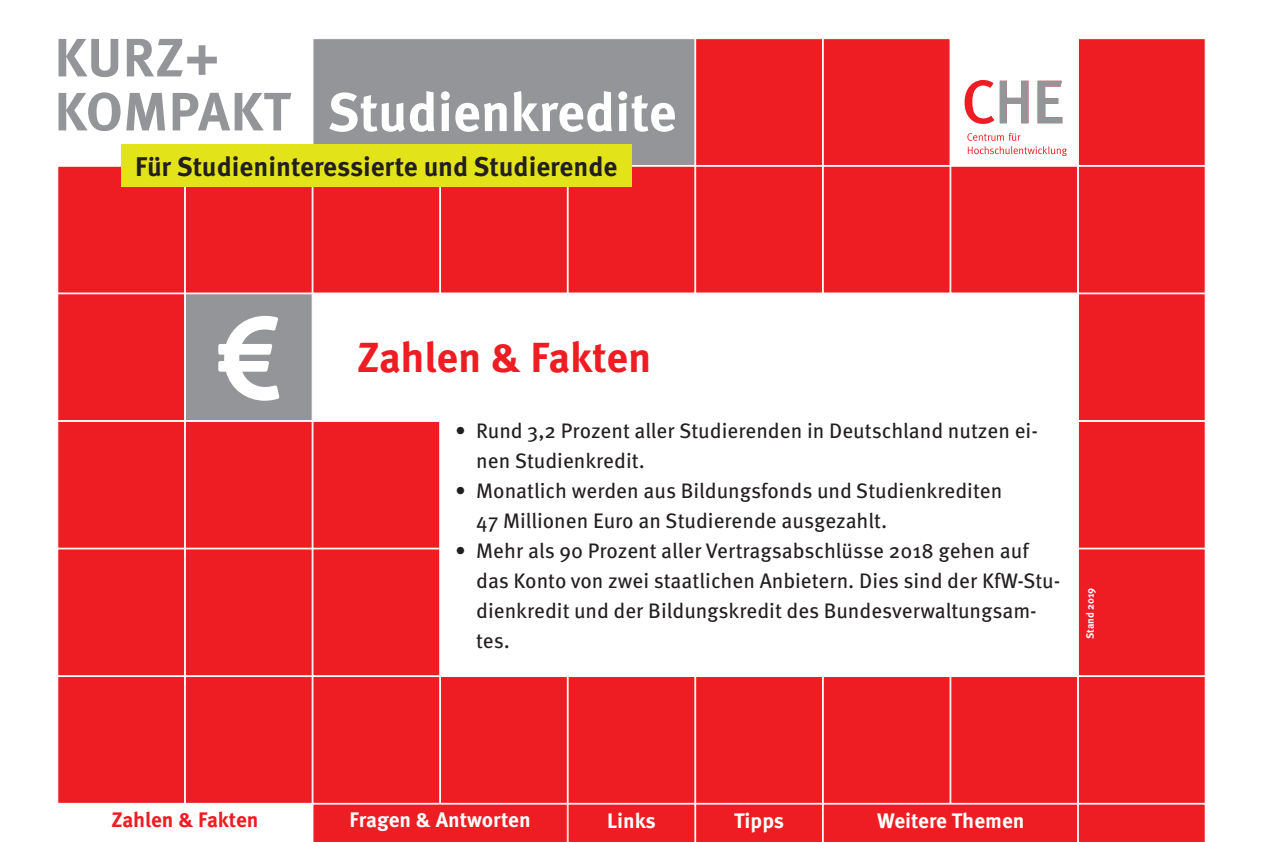
<style>
.page{position:relative;width:1263px;height:842px;background:#fff}
.page>*{position:absolute;margin:0;border:0;box-sizing:border-box;transform-origin:0 0}
.t1{font:700 54px "Meta Pro";color:#fff}
.t2{font:700 54px "Meta Pro";letter-spacing:.01em;color:#939598}
.t3{font:700 42px "Meta Pro";letter-spacing:-.01em;color:#ee1d23}
.t4{font:700 27px "Meta Pro";color:#231f20}
.t5{font:21px/30px "Meta Pro";color:#231f20}
.t6{font:700 21px "Meta Pro";color:#fff}
.t7{font:700 21px "Meta Pro";letter-spacing:-.01em;color:#ee1d23}
.t8{font:700 10.5px "Meta Pro";color:#fff}
</style>
<div class="page">
<div style="left:57px;top:293px;width:128px;height:128px;background:#ee1d23;border:1px solid #fff"></div>
<div style="left:185px;top:421px;width:128px;height:128px;background:#ee1d23;border:1px solid #fff"></div>
<div style="left:185px;top:549px;width:128px;height:127px;background:#ee1d23;border:1px solid #fff"></div>
<div style="left:313px;top:421px;width:127px;height:128px;background:#ee1d23;border:1px solid #fff"></div>
<div style="left:313px;top:549px;width:127px;height:127px;background:#ee1d23;border:1px solid #fff"></div>
<div style="left:57px;top:421px;width:128px;height:128px;background:#ee1d23;border:1px solid #fff"></div>
<div style="left:823px;top:166px;width:127px;height:127px;background:#ee1d23;border:1px solid #fff"></div>
<div style="left:57px;top:676px;width:128px;height:128px;background:#ee1d23;border:1px solid #fff"></div>
<div style="left:185px;top:676px;width:128px;height:128px;background:#ee1d23;border:1px solid #fff"></div>
<div style="left:313px;top:676px;width:127px;height:128px;background:#ee1d23;border:1px solid #fff"></div>
<div style="left:440px;top:676px;width:128px;height:128px;background:#ee1d23;border:1px solid #fff"></div>
<div style="left:568px;top:676px;width:127px;height:128px;background:#ee1d23;border:1px solid #fff"></div>
<div style="left:695px;top:676px;width:128px;height:128px;background:#ee1d23;border:1px solid #fff"></div>
<div style="left:823px;top:676px;width:127px;height:128px;background:#ee1d23;border:1px solid #fff"></div>
<div style="left:950px;top:676px;width:128px;height:128px;background:#ee1d23;border:1px solid #fff"></div>
<div style="left:1078px;top:676px;width:127px;height:128px;background:#ee1d23;border:1px solid #fff"></div>
<div style="left:313px;top:804px;width:892px;height:38px;background:#ee1d23"></div>
<div style="left:185px;top:166px;width:128px;height:127px;background:#ee1d23;border:1px solid #fff"></div>
<div style="left:950px;top:166px;width:128px;height:127px;background:#ee1d23;border:1px solid #fff"></div>
<div style="left:313px;top:166px;width:127px;height:127px;background:#ee1d23;border:1px solid #fff"></div>
<div style="left:1078px;top:166px;width:127px;height:127px;background:#ee1d23;border:1px solid #fff"></div>
<div style="left:1078px;top:293px;width:127px;height:128px;background:#ee1d23;border:1px solid #fff"></div>
<div style="left:1078px;top:421px;width:127px;height:128px;background:#ee1d23;border:1px solid #fff"></div>
<div style="left:1078px;top:549px;width:127px;height:127px;background:#ee1d23;border:1px solid #fff"></div>
<div style="left:440px;top:166px;width:128px;height:127px;background:#ee1d23;border:1px solid #fff"></div>
<div style="left:568px;top:166px;width:127px;height:127px;background:#ee1d23"></div>
<div style="left:695px;top:166px;width:128px;height:127px;background:#ee1d23;border:1px solid #fff"></div>
<div style="left:823px;top:38px;width:127px;height:128px;background:#ee1d23;border:1px solid #fff"></div>
<div style="left:695px;top:38px;width:128px;height:128px;background:#ee1d23;border:1px solid #fff"></div>
<div style="left:313px;top:38px;width:382px;height:128px;background:#939598;border:1px solid #fff"></div>
<svg style="left:964px;top:80px;width:103px;height:76px"></svg>
<div style="left:1078px;top:38px;width:127px;height:128px;background:#ee1d23;border:1px solid #fff"></div>
<div style="left:185px;top:293px;width:128px;height:128px;background:#939598;border:1px solid #fff"></div>
<div style="left:57px;top:549px;width:128px;height:127px;background:#ee1d23;border:1px solid #fff"></div>
<svg style="left:218px;top:316px;width:61px;height:85px"></svg>
<div style="left:57px;top:166px;width:128px;height:127px;background:#ee1d23;border:1px solid #fff"></div>
<div style="left:121px;top:145px;width:510px;height:42px;background:#e2e318"></div>
<p class="t2" style="left:54px;top:15px;width:166px">KURZ+</p>
<p class="t2" style="left:54px;top:69px;width:237px">KOMPAKT</p>
<p class="t1" style="left:327px;top:70px;width:351px">Studienkredite</p>
<p class="t4" style="left:135px;top:146px;width:484px">Für Studieninteressierte und Studierende</p>
<p class="t3" style="left:357px;top:324px;width:296px">Zahlen &amp; Fakten</p>
<p class="t5" style="left:476px;top:414px;width:563px;text-indent:-21px">• Rund 3,2 Prozent aller Studierenden in Deutschland nutzen ei&shy;nen Studienkredit.</p>
<p class="t5" style="left:476px;top:474px;width:527px;text-indent:-21px">• Monatlich werden aus Bildungsfonds und Studienkrediten<br>47 Millionen Euro an Studierende ausgezahlt.</p>
<p class="t5" style="left:476px;top:534px;width:586px;text-indent:-21px">• Mehr als 90 Prozent aller Vertragsabschlüsse 2018 gehen auf das Konto von zwei staatlichen Anbietern. Dies sind der KfW-Stu&shy;dienkredit und der Bildungskredit des Bundesverwaltungsam&shy;tes.</p>
<p class="t8" style="left:1082px;top:639px;width:53px;rotate:-90deg">Stand 2019</p>
<p class="t7" style="left:111px;top:804px;width:149px">Zahlen &amp; Fakten</p>
<p class="t6" style="left:350px;top:804px;width:183px">Fragen &amp; Antworten</p>
<p class="t6" style="left:607px;top:804px;width:50px">Links</p>
<p class="t6" style="left:734px;top:804px;width:52px">Tipps</p>
<p class="t6" style="left:877px;top:804px;width:149px">Weitere Themen</p>
</div>
